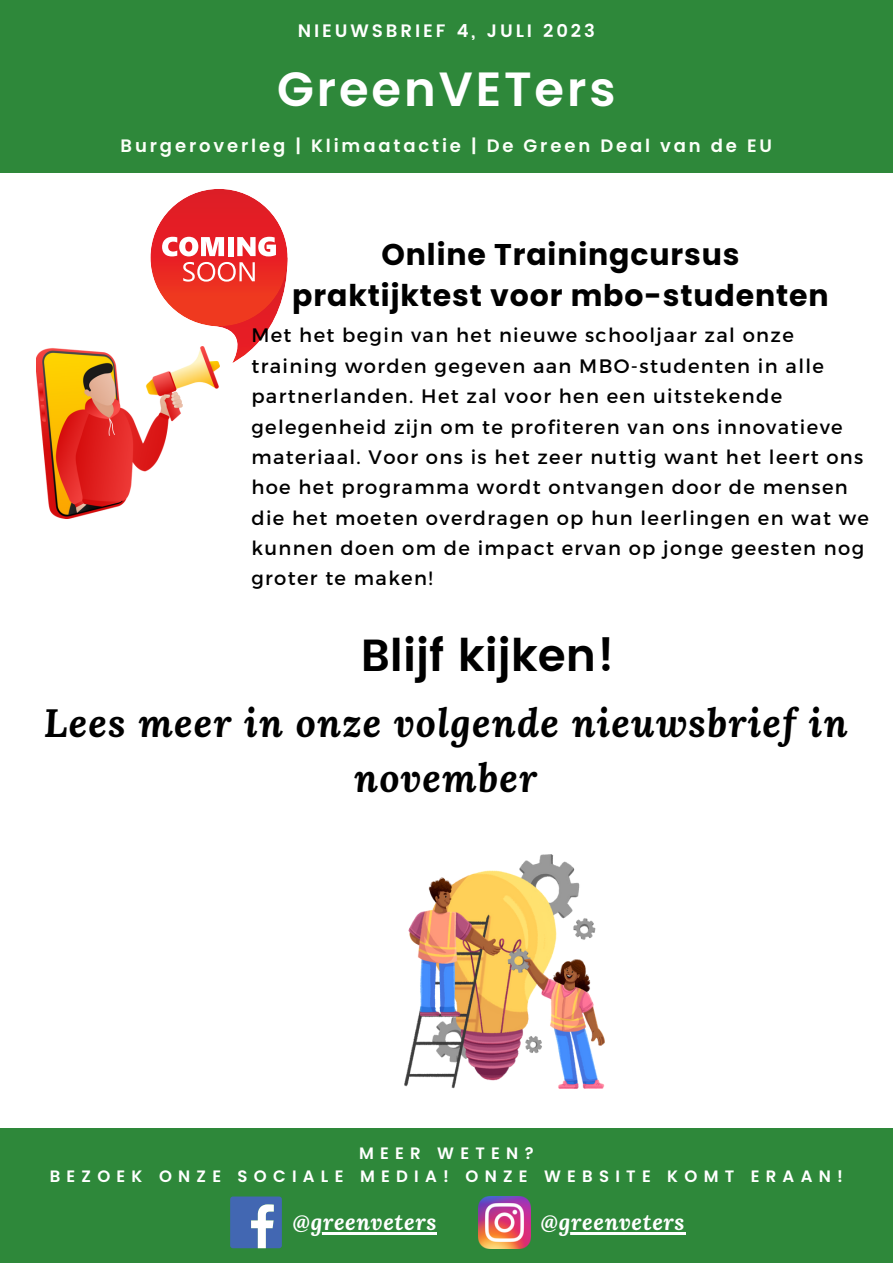
<style>
.page{position:relative;width:893px;height:1264px;background:#fff}
.page>*{position:absolute;margin:0;border:0;box-sizing:border-box;transform-origin:0 0}
.t1{font:600 48px "Poppins";letter-spacing:.06em;color:#fff}
.t2{font:600 45px "Poppins";color:#000}
.t3{font:italic 700 39.3px/54.8px "Lora";letter-spacing:.03em;color:#000;text-align:center}
.t4{font:700 30px/41.5px "Poppins";letter-spacing:.03em;color:#000;text-align:center}
.t5{font:italic 700 22.5px "Lora";letter-spacing:.03em;color:#fff}
.t6{font:19.5px/30.3px "Montserrat";letter-spacing:.07em;color:#000}
.t7{font:600 18px "Poppins";letter-spacing:.16em;color:#fbfff8}
.t8{font:600 18px "Poppins";letter-spacing:.16em;color:#fff}
.t9{font:600 16.5px "Poppins";letter-spacing:.38em;color:#fff}
</style>
<div class="page">
<div style="left:0;top:0;width:892px;height:172px;background:#2e883a"></div>
<div style="left:0;top:1128px;width:892px;height:134px;background:#2e883a"></div>
<svg style="left:230px;top:1196px;width:52px;height:52px;background:#6484bd"></svg>
<img style="left:478px;top:1196px;width:52px;height:52px">
<img style="left:404px;top:854px;width:200px;height:234px">
<hr style="left:310px;top:1232px;width:127px;height:2px;background:#fff">
<hr style="left:559px;top:1232px;width:126px;height:2px;background:#fff">
<img style="left:36px;top:348px;width:183px;height:171px">
<div style="left:150px;top:189px;width:137px;height:137px;background:#e31e25;border-radius:50%"></div>
<svg style="left:162px;top:227px;width:125px;height:136px"></svg>
<p class="t8" style="left:298px;top:20px;width:298px">NIEUWSBRIEF 4, JULI 2023</p>
<p class="t1" style="left:277px;top:55px;width:340px">GreenVETers</p>
<p class="t7" style="left:121px;top:133px;width:653px">Burgeroverleg | Klimaatactie | De Green Deal van de EU</p>
<p class="t4" style="left:292px;top:233px;width:538px">Online Trainingcursus praktijktest voor mbo-studenten</p>
<p class="t6" style="left:251px;top:319px;width:619px">Met het begin van het nieuwe schooljaar zal onze training worden gegeven aan MBO-studenten in alle partnerlanden. Het zal voor hen een uitstekende gelegenheid zijn om te profiteren van ons innovatieve materiaal. Voor ons is het zeer nuttig want het leert ons hoe het programma wordt ontvangen door de mensen die het moeten overdragen op hun leerlingen en wat we kunnen doen om de impact ervan op jonge geesten nog groter te maken!</p>
<p class="t2" style="left:360px;top:629px;width:256px">Blijf kijken!</p>
<p class="t3" style="left:44px;top:695px;width:805px">Lees meer in onze volgende nieuwsbrief in november</p>
<p class="t9" style="left:359px;top:1142px;width:176px">MEER WETEN?</p>
<p class="t9" style="left:50px;top:1164px;width:794px">BEZOEK ONZE SOCIALE MEDIA! ONZE WEBSITE KOMT ERAAN!</p>
<p class="t5" style="left:293px;top:1207px;width:145px">@greenveters</p>
<p class="t5" style="left:541px;top:1207px;width:145px">@greenveters</p>
</div>
